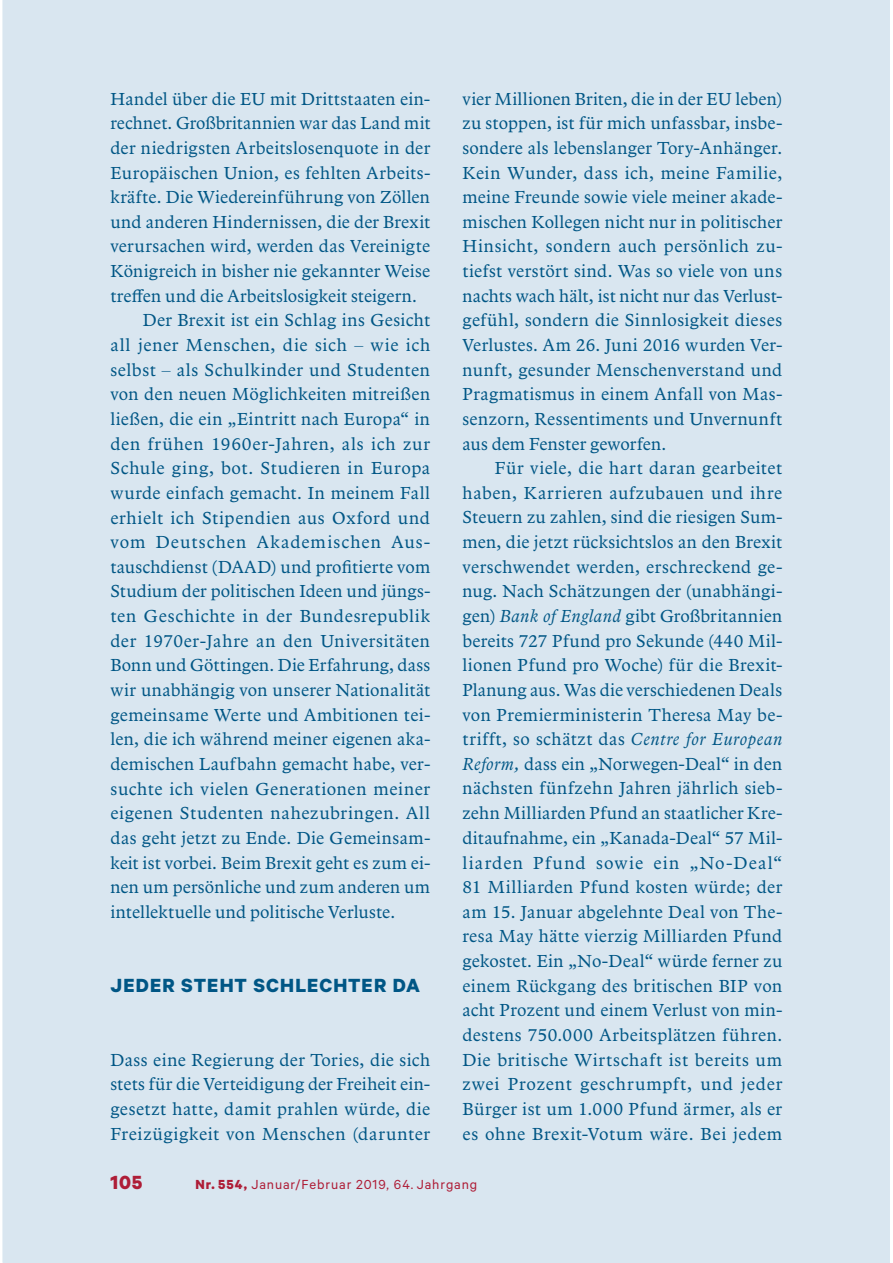
<style>
.page{position:relative;width:893px;height:1263px;background:#fff}
.page>*{position:absolute;margin:0;border:0;box-sizing:border-box;transform-origin:0 0}
.t1{font:700 21.45px "Calibre";letter-spacing:.05em;color:#005685}
.t2{font:700 21.45px "Calibre";color:#ae1d37}
.t3{font:18px/24.6px "Arbesco DT";letter-spacing:.02em;color:#005685;text-align:justify}
.t4{font:18px "Arbesco DT";letter-spacing:.04em;color:#005685}
.t5{font:18px "Arbesco DT";letter-spacing:.06em;color:#005685}
.t6{font:14.85px "Calibre";letter-spacing:.06em;color:#ae1d37}
.s1{font-style:italic}
.s2{font-weight:700}
</style>
<div class="page">
<div style="left:3px;top:0;width:887px;height:1263px;background:#d9e6f0"></div>
<p class="t3" style="left:110px;top:88px;width:321px">Handel über die EU mit Drittstaaten ein-</p>
<p class="t3" style="left:110px;top:112px;width:321px">rechnet. Großbritannien war das Land mit</p>
<p class="t3" style="left:110px;top:137px;width:321px">der niedrigsten Arbeitslosenquote in der</p>
<p class="t3" style="left:110px;top:161px;width:321px">Europäischen Union, es fehlten Arbeits-</p>
<p class="t3" style="left:110px;top:186px;width:321px">kräfte. Die Wiedereinführung von Zöllen</p>
<p class="t3" style="left:110px;top:211px;width:321px">und anderen Hindernissen, die der Brexit</p>
<p class="t3" style="left:110px;top:235px;width:321px">verursachen wird, werden das Vereinigte</p>
<p class="t3" style="left:110px;top:260px;width:321px">Königreich in bisher nie gekannter Weise</p>
<p class="t3" style="left:110px;top:285px;width:308px">treffen und die Arbeitslosigkeit steigern.</p>
<p class="t3" style="left:143px;top:309px;width:289px">Der Brexit ist ein Schlag ins Gesicht</p>
<p class="t4" style="left:110px;top:338px;width:321px">all jener Menschen, die sich – wie ich</p>
<p class="t3" style="left:110px;top:359px;width:321px">selbst – als Schulkinder und Studenten</p>
<p class="t3" style="left:110px;top:383px;width:321px">von den neuen Möglichkeiten mitreißen</p>
<p class="t3" style="left:110px;top:408px;width:321px">ließen, die ein „Eintritt nach Europa“ in</p>
<p class="t4" style="left:110px;top:437px;width:321px">den frühen 1960er-Jahren, als ich zur</p>
<p class="t3" style="left:110px;top:457px;width:321px">Schule ging, bot. Studieren in Europa</p>
<p class="t3" style="left:110px;top:482px;width:321px">wurde einfach gemacht. In meinem Fall</p>
<p class="t3" style="left:110px;top:506px;width:321px">erhielt ich Stipendien aus Oxford und</p>
<p class="t5" style="left:110px;top:535px;width:321px">vom Deutschen Akademischen Aus-</p>
<p class="t3" style="left:110px;top:556px;width:321px">tauschdienst (DAAD) und profitierte vom</p>
<p class="t3" style="left:110px;top:580px;width:321px">Studium der politischen Ideen und jüngs-</p>
<p class="t4" style="left:110px;top:609px;width:321px">ten Geschichte in der Bundesrepublik</p>
<p class="t3" style="left:110px;top:630px;width:321px">der 1970er-Jahre an den Universitäten</p>
<p class="t3" style="left:110px;top:654px;width:321px">Bonn und Göttingen. Die Erfahrung, dass</p>
<p class="t3" style="left:110px;top:679px;width:321px">wir unabhängig von unserer Nationalität</p>
<p class="t3" style="left:110px;top:704px;width:321px">gemeinsame Werte und Ambitionen tei-</p>
<p class="t3" style="left:110px;top:728px;width:321px">len, die ich während meiner eigenen aka-</p>
<p class="t3" style="left:110px;top:753px;width:321px">demischen Laufbahn gemacht habe, ver-</p>
<p class="t3" style="left:110px;top:778px;width:321px">suchte ich vielen Generationen meiner</p>
<p class="t3" style="left:110px;top:802px;width:321px">eigenen Studenten nahezubringen. All</p>
<p class="t3" style="left:110px;top:827px;width:321px">das geht jetzt zu Ende. Die Gemeinsam-</p>
<p class="t3" style="left:110px;top:851px;width:321px">keit ist vorbei. Beim Brexit geht es zum ei-</p>
<p class="t3" style="left:110px;top:876px;width:321px">nen um persönliche und zum anderen um</p>
<p class="t3" style="left:110px;top:901px;width:286px">intellektuelle und politische Verluste.</p>
<p class="t1" style="left:110px;top:972px;width:311px">JEDER STEHT SCHLECHTER DA</p>
<p class="t3" style="left:110px;top:1049px;width:321px">Dass eine Regierung der Tories, die sich stets für die Verteidigung der Freiheit ein&shy;gesetzt hatte, damit prahlen würde, die Freizügigkeit von Menschen (darunter</p>
<p class="t3" style="left:462px;top:88px;width:321px">vier Millionen Briten, die in der EU leben) zu stoppen, ist für mich unfassbar, insbe&shy;sondere als lebenslanger Tory-Anhänger.<br>Kein Wunder, dass ich, meine Familie, meine Freunde sowie viele meiner akade&shy;mischen Kollegen nicht nur in politischer Hinsicht, sondern auch persönlich zu&shy;tiefst verstört sind. Was so viele von uns nachts wach hält, ist nicht nur das Verlust&shy;gefühl, sondern die Sinnlosigkeit dieses Verlustes. Am 26. Juni 2016 wurden Ver&shy;nunft, gesunder Menschenverstand und Pragmatismus in einem Anfall von Mas&shy;senzorn, Ressentiments und Unvernunft aus dem Fenster geworfen.</p>
<p class="t3" style="left:462px;top:457px;width:321px;text-indent:32px">Für viele, die hart daran gearbeitet haben, Karrieren aufzubauen und ihre Steuern zu zahlen, sind die riesigen Sum&shy;men, die jetzt rücksichtslos an den Brexit verschwendet werden, erschreckend ge&shy;nug. Nach Schätzungen der (unabhängi&shy;gen) <span class="s1">Bank of England</span> gibt Großbritannien bereits 727 Pfund pro Sekunde (440 Mil&shy;lionen Pfund pro Woche) für die Brexit-Planung aus. Was die verschiedenen Deals von Premierministerin Theresa May be&shy;trifft, so schätzt das <span class="s1">Centre for European Reform,</span> dass ein „Norwegen-Deal“ in den nächsten fünfzehn Jahren jährlich sieb&shy;zehn Milliarden Pfund an staatlicher Kre&shy;ditaufnahme, ein „Kanada-Deal“ 57 Mil&shy;liarden Pfund sowie ein „No-Deal“ 81 Milliarden Pfund kosten würde; der am 15. Januar abgelehnte Deal von The&shy;resa May hätte vierzig Milliarden Pfund gekostet. Ein „No-Deal“ würde ferner zu einem Rückgang des britischen BIP von acht Prozent und einem Verlust von min&shy;destens 750.000 Arbeitsplätzen führen.<br>Die britische Wirtschaft ist bereits um zwei Prozent geschrumpft, und jeder Bürger ist um 1.000 Pfund ärmer, als er es ohne Brexit-Votum wäre. Bei jedem</p>
<p class="t2" style="left:110px;top:1169px;width:34px">105</p>
<p class="t6" style="left:195px;top:1179px;width:283px"><span class="s2">Nr. 554,</span> Januar/Februar 2019, 64. Jahrgang</p>
</div>
